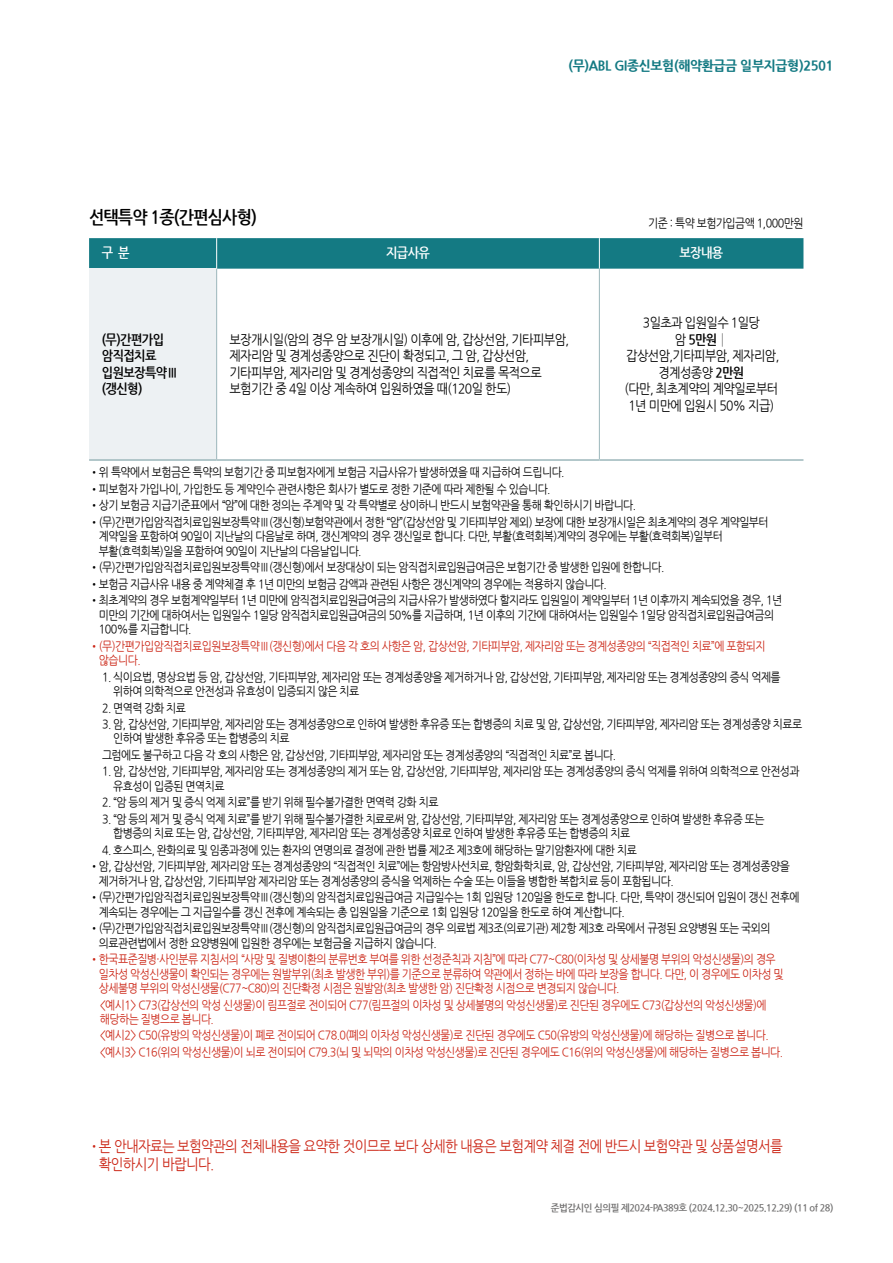
<style>
.page{position:relative;width:893px;height:1263px;background:#fff}
.page>*{position:absolute;margin:0;border:0;box-sizing:border-box;transform-origin:0 0}
.t1{font:700 18px "Nanum Gothic";letter-spacing:-.05em;color:#000;scale:.9 1}
.t2{font:15px/18px "Nanum Gothic";letter-spacing:-.05em;color:#cb2414;scale:.9 1}
.t3{font:13.5px/16.5px "Nanum Gothic";letter-spacing:-.05em;color:#000;scale:.9 1}
.t4{font:800 13.5px "Nanum Gothic";letter-spacing:-.025em;color:#147a83;scale:.95 1}
.t5{font:700 13.5px/16.5px "Nanum Gothic";letter-spacing:-.05em;color:#000;scale:.9 1}
.t6{font:700 13.5px "Nanum Gothic";letter-spacing:-.05em;color:#fff;scale:.9 1}
.t7{font:12px/14.4px "Nanum Gothic";letter-spacing:-.05em;color:#000;scale:.9 1}
.t8{font:12px/14.4px "Nanum Gothic";letter-spacing:-.05em;color:#cb2414;scale:.9 1}
.t9{font:700 9.75px "Nanum Gothic";letter-spacing:-.05em;color:#727171;scale:.95 1}
.s1{font-weight:700}
.s2{font-size:12px}
</style>
<div class="page">
<div style="left:89px;top:238px;width:714px;height:31px;background:#147a83"></div>
<div style="left:89px;top:269px;width:128px;height:191px;background:#edf1f3"></div>
<hr style="left:216px;top:238px;width:1px;height:31px;background:#fff">
<hr style="left:599px;top:238px;width:1px;height:31px;background:#fff">
<hr style="left:216px;top:269px;width:1px;height:190px;background:#9cb7bb">
<hr style="left:599px;top:269px;width:1px;height:190px;background:#9cb7bb">
<hr style="left:89px;top:459px;width:128px;height:2px;background:#9cb7bb">
<hr style="left:217px;top:459px;width:382px;height:2px;background:#9cb7bb">
<hr style="left:599px;top:459px;width:204px;height:2px;background:#9cb7bb">
<p class="t4" style="left:568px;top:59px;width:281px">(무)ABL GI종신보험(해약환급금 일부지급형)2501</p>
<h1 class="t1" style="left:89px;top:208px;width:188px">선택특약 1종(간편심사형)</h1>
<p class="t7" style="left:648px;top:216px;width:174px">기준 : 특약 보험가입금액 1,000만원</p>
<p class="t6" style="left:102px;top:246px;width:32px">구 분</p>
<p class="t6" style="left:386px;top:246px;width:50px">지급사유</p>
<p class="t6" style="left:679px;top:246px;width:50px">보장내용</p>
<p class="t5" style="left:102px;top:331px;width:86px">(무)간편가입 암직접치료 입원보장특약Ⅲ (갱신형)</p>
<p class="t3" style="left:229px;top:331px;width:379px">보장개시일(암의 경우 암 보장개시일) 이후에 암, 갑상선암, 기타피부암, 제자리암 및 경계성종양으로 진단이 확정되고, 그 암, 갑상선암, 기타피부암, 제자리암 및 경계성종양의 직접적인 치료를 목적으로 보험기간 중 4일 이상 계속하여 입원하였을 때(120일 한도)</p>
<p class="t3" style="left:625px;top:315px;width:174px;text-align:center">3일초과 입원일수 1일당<br>암 <span class="s1">5만원</span>│ 갑상선암,기타피부암, 제자리암, 경계성종양 <span class="s1">2만원<br></span>(다만, 최초계약의 계약일로부터<br>1년 미만에 입원시 50% 지급)</p>
<p class="t7" style="left:89px;top:466px;width:530px">•위 특약에서 보험금은 특약의 보험기간 중 피보험자에게 보험금 지급사유가 발생하였을 때 지급하여 드립니다.</p>
<p class="t7" style="left:89px;top:482px;width:514px">•피보험자 가입나이, 가입한도 등 계약인수 관련사항은 회사가 별도로 정한 기준에 따라 제한될 수 있습니다.</p>
<p class="t7" style="left:89px;top:499px;width:609px">•상기 보험금 지급기준표에서 “암”에 대한 정의는 주계약 및 각 특약별로 상이하니 반드시 보험약관을 통해 확인하시기 바랍니다.</p>
<p class="t7" style="left:99px;top:515px;width:746px;text-indent:-10px">•(무)간편가입암직접치료입원보장특약Ⅲ(갱신형)보험약관에서 정한 “암”(갑상선암 및 기타피부암 제외) 보장에 대한 보장개시일은 최초계약의 경우 계약일부터 계약일을 포함하여 90일이 지난날의 다음날로 하며, 갱신계약의 경우 갱신일로 합니다. 다만, 부활(효력회복)계약의 경우에는 부활(효력회복)일부터 부활(효력회복)일을 포함하여 90일이 지난날의 다음날입니다.</p>
<p class="t7" style="left:89px;top:560px;width:640px">•(무)간편가입암직접치료입원보장특약Ⅲ(갱신형)에서 보장대상이 되는 암직접치료입원급여금은 보험기간 중 발생한 입원에 한합니다.</p>
<p class="t7" style="left:89px;top:577px;width:577px">•보험금 지급사유 내용 중 계약체결 후 1년 미만의 보험금 감액과 관련된 사항은 갱신계약의 경우에는 적용하지 않습니다.</p>
<p class="t7" style="left:99px;top:593px;width:761px;text-indent:-10px">•최초계약의 경우 보험계약일부터 1년 미만에 암직접치료입원급여금의 지급사유가 발생하였다 할지라도 입원일이 계약일부터 1년 이후까지 계속되었을 경우, 1년 미만의 기간에 대하여서는 입원일수 1일당 암직접치료입원급여금의 50%를 지급하며, 1년 이후의 기간에 대하여서는 입원일수 1일당 암직접치료입원급여금의<br>100%를 지급합니다.</p>
<p class="t8" style="left:99px;top:639px;width:742px;text-indent:-10px">•(무)간편가입암직접치료입원보장특약Ⅲ(갱신형)에서 다음 각 호의 사항은 암, 갑상선암, 기타피부암, 제자리암 또는 경계성종양의 “직접적인 치료”에 포함되지 않습니다.</p>
<p class="t7" style="left:113px;top:670px;width:743px;text-indent:-11px">1. 식이요법, 명상요법 등 암, 갑상선암, 기타피부암, 제자리암 또는 경계성종양을 제거하거나 암, 갑상선암, 기타피부암, 제자리암 또는 경계성종양의 증식 억제를 위하여 의학적으로 안전성과 유효성이 입증되지 않은 치료</p>
<p class="t7" style="left:102px;top:701px;width:95px">2. 면역력 강화 치료</p>
<p class="t7" style="left:113px;top:717px;width:767px;text-indent:-11px">3. 암, 갑상선암, 기타피부암, 제자리암 또는 경계성종양으로 인하여 발생한 후유증 또는 합병증의 치료 및 암, 갑상선암, 기타피부암, 제자리암 또는 경계성종양 치료로 인하여 발생한 후유증 또는 합병증의 치료</p>
<p class="t7" style="left:102px;top:748px;width:573px">그럼에도 불구하고 다음 각 호의 사항은 암, 갑상선암, 기타피부암, 제자리암 또는 경계성종양의 “직접적인 치료”로 봅니다.</p>
<p class="t7" style="left:113px;top:765px;width:764px;text-indent:-11px">1. 암, 갑상선암, 기타피부암, 제자리암 또는 경계성종양의 제거 또는 암, 갑상선암, 기타피부암, 제자리암 또는 경계성종양의 증식 억제를 위하여 의학적으로 안전성과 유효성이 입증된 면역치료</p>
<p class="t7" style="left:102px;top:796px;width:375px">2. “암 등의 제거 및 증식 억제 치료”를 받기 위해 필수불가결한 면역력 강화 치료</p>
<p class="t7" style="left:113px;top:812px;width:725px;text-indent:-11px">3. “암 등의 제거 및 증식 억제 치료”를 받기 위해 필수불가결한 치료로써 암, 갑상선암, 기타피부암, 제자리암 또는 경계성종양으로 인하여 발생한 후유증 또는 합병증의 치료 또는 암, 갑상선암, 기타피부암, 제자리암 또는 경계성종양 치료로 인하여 발생한 후유증 또는 합병증의 치료</p>
<p class="t7" style="left:102px;top:843px;width:596px">4. 호스피스, 완화의료 및 임종과정에 있는 환자의 연명의료 결정에 관한 법률 제2조 제3호에 해당하는 말기암환자에 대한 치료</p>
<p class="t7" style="left:99px;top:859px;width:769px;text-indent:-10px">•암, 갑상선암, 기타피부암, 제자리암 또는 경계성종양의 “직접적인 치료”에는 항암방사선치료, 항암화학치료, 암, 갑상선암, 기타피부암, 제자리암 또는 경계성종양을 제거하거나 암, 갑상선암, 기타피부암 제자리암 또는 경계성종양의 증식을 억제하는 수술 또는 이들을 병합한 복합치료 등이 포함됩니다.</p>
<p class="t7" style="left:99px;top:890px;width:780px;text-indent:-10px">•(무)간편가입암직접치료입원보장특약Ⅲ(갱신형)의 암직접치료입원급여금 지급일수는 1회 입원당 120일을 한도로 합니다. 다만, 특약이 갱신되어 입원이 갱신 전후에 계속되는 경우에는 그 지급일수를 갱신 전후에 계속되는 총 입원일을 기준으로 1회 입원당 120일을 한도로 하여 계산합니다.</p>
<p class="t7" style="left:99px;top:921px;width:748px;text-indent:-10px">•(무)간편가입암직접치료입원보장특약Ⅲ(갱신형)의 암직접치료입원급여금의 경우 의료법 제3조(의료기관) 제2항 제3호 라목에서 규정된 요양병원 또는 국외의 의료관련법에서 정한 요양병원에 입원한 경우에는 보험금을 지급하지 않습니다.</p>
<p class="t8" style="left:99px;top:952px;width:762px;text-indent:-10px">•한국표준질병·사인분류 지침서의 “사망 및 질병이환의 분류번호 부여를 위한 선정준칙과 지침”에 따라 C77~C80(이차성 및 상세불명 부위의 악성신생물)의 경우 일차성 악성신생물이 확인되는 경우에는 원발부위(최초 발생한 부위)를 기준으로 분류하여 약관에서 정하는 바에 따라 보장을 합니다. 다만, 이 경우에도 이차성 및 상세불명 부위의 악성신생물(C77~C80)의 진단확정 시점은 원발암(최초 발생한 암) 진단확정 시점으로 변경되지 않습니다.</p>
<p class="t8" style="left:100px;top:998px;width:742px">&lt;예시1&gt; C73(갑상선의 악성 신생물)이 림프절로 전이되어 C77(림프절의 이차성 및 상세불명의 악성신생물)로 진단된 경우에도 C73(갑상선의 악성신생물)에 해당하는 질병으로 봅니다.</p>
<p class="t8" style="left:100px;top:1027px;width:761px;line-height:16.5px">&lt;예시2&gt; C50(유방의 악성신생물)이 폐로 전이되어 C78.0(폐의 이차성 악성신생물)로 진단된 경우에도 C50(유방의 악성신생물)에 해당하는 질병으로 봅니다. &lt;예시3&gt; C16(위의 악성신생물)이 뇌로 전이되어 C79.3(뇌 및 뇌막의 이차성 악성신생물)로 진단된 경우에도 C16(위의 악성신생물)에 해당하는 질병으로 봅니다.</p>
<p class="t2" style="left:99px;top:1138px;width:762px;text-indent:-10px"><span class="s2">•</span>본 안내자료는 보험약관의 전체내용을 요약한 것이므로 보다 상세한 내용은 보험계약 체결 전에 반드시 보험약관 및 상품설명서를 확인하시기 바랍니다.</p>
<p class="t9" style="left:551px;top:1203px;width:299px">준법감시인 심의필 제2024-PA389호 (2024.12.30~2025.12.29) (11 of 28)</p>
</div>
